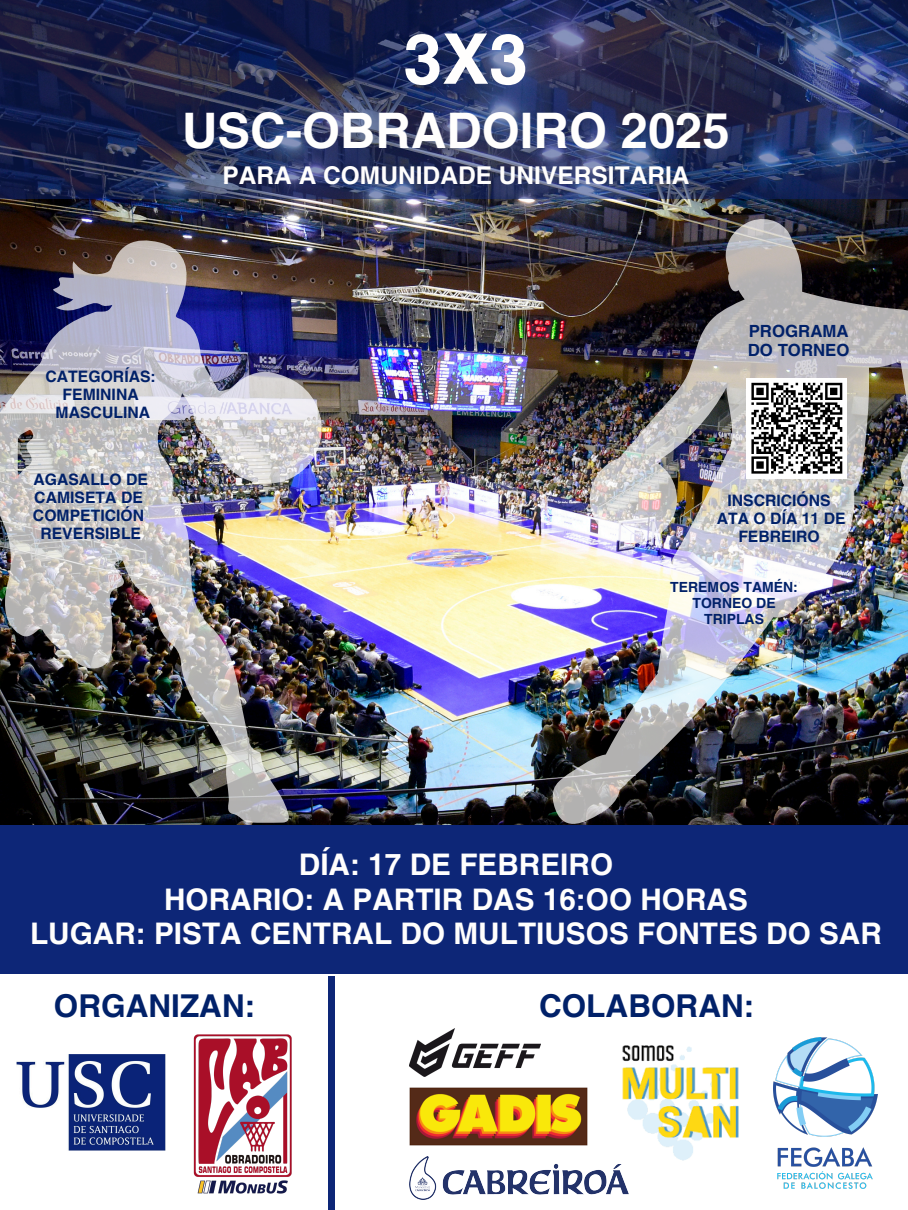
<style>
.page{position:relative;width:908px;height:1210px;background:#fff}
.page>*{position:absolute;margin:0;border:0;box-sizing:border-box;transform-origin:0 0}
.t1{font:700 70px "Helvetica LT Pro";color:#fffefd}
.t2{font:700 49px "Helvetica LT Pro";color:#fffefd}
.t3{font:700 31.5px "Helvetica LT Pro";color:#012169}
.t4{font:700 29.75px/34.4px "Helvetica LT Pro";color:#fffefd;text-align:center}
.t5{font:700 24.5px "Helvetica LT Pro";color:#fffefd}
.t6{font:700 16.8px "Helvetica LT Pro";color:#012169}
.t7{font:700 15.75px/18.1px "Helvetica LT Pro";color:#012169;text-align:center}
.t8{font:700 14px "Helvetica LT Pro";color:#012169}
</style>
<div class="page">
<img style="left:16px;top:1054px;width:149px;height:96px">
<img style="left:0;top:199px;width:907px;height:627px">
<svg style="left:0;top:0;width:907px;height:199px;background:#27315b"></svg>
<img style="left:193px;top:1034px;width:99px;height:160px">
<img style="left:410px;top:1028px;width:130px;height:48px">
<img style="left:773px;top:1038px;width:104px;height:151px">
<img style="left:622px;top:1045px;width:117px;height:116px">
<img style="left:410px;top:1156px;width:218px;height:43px">
<div style="left:328px;top:976px;width:6px;height:234px;background:#0d2677"></div>
<img style="left:552px;top:219px;width:355px;height:605px">
<div style="left:0;top:826px;width:907px;height:148px;background:#0d2677"></div>
<div style="left:746px;top:378px;width:100px;height:100px;background:#fff"></div>
<img style="left:679px;top:381px;width:165px;height:161px">
<img style="left:0;top:239px;width:323px;height:584px">
<img style="left:410px;top:1087px;width:177px;height:58px">
<p class="t1" style="left:403px;top:33px;width:126px">3X3</p>
<p class="t2" style="left:182px;top:112px;width:549px">USC-OBRADOIRO 2025</p>
<h2 class="t5" style="left:222px;top:166px;width:468px">PARA A COMUNIDADE UNIVERSITARIA</h2>
<p class="t7" style="left:45px;top:369px;width:112px">CATEGORÍAS:<br>FEMININA</p>
<h3 class="t7" style="left:56px;top:405px;width:96px">MASCULINA</h3>
<h3 class="t7" style="left:33px;top:472px;width:117px;text-align:left">AGASALLO DE<br>CAMISETA DE<br>COMPETICIÓN</h3>
<p class="t7" style="left:40px;top:526px;width:102px">REVERSIBLE</p>
<p class="t6" style="left:748px;top:324px;width:101px">PROGRAMA</p>
<h3 class="t6" style="left:747px;top:344px;width:103px">DO TORNEO</h3>
<p class="t7" style="left:727px;top:493px;width:105px">INSCRICIÓNS</p>
<p class="t7" style="left:716px;top:511px;width:130px">ATA O DÍA 11 DE<br>FEBREIRO</p>
<p class="t8" style="left:670px;top:582px;width:129px">TEREMOS TAMÉN:</p>
<p class="t8" style="left:692px;top:598px;width:85px">TORNEO DE</p>
<p class="t8" style="left:704px;top:614px;width:61px">TRIPLAS</p>
<p class="t4" style="left:164px;top:850px;width:585px">DÍA: 17 DE FEBREIRO<br>HORARIO: A PARTIR DAS 16:OO HORAS</p>
<h3 class="t4" style="left:30px;top:919px;width:853px">LUGAR: PISTA CENTRAL DO MULTIUSOS FONTES DO SAR</h3>
<p class="t3" style="left:54px;top:994px;width:203px">ORGANIZAN:</p>
<p class="t3" style="left:539px;top:994px;width:217px">COLABORAN:</p>
</div>
